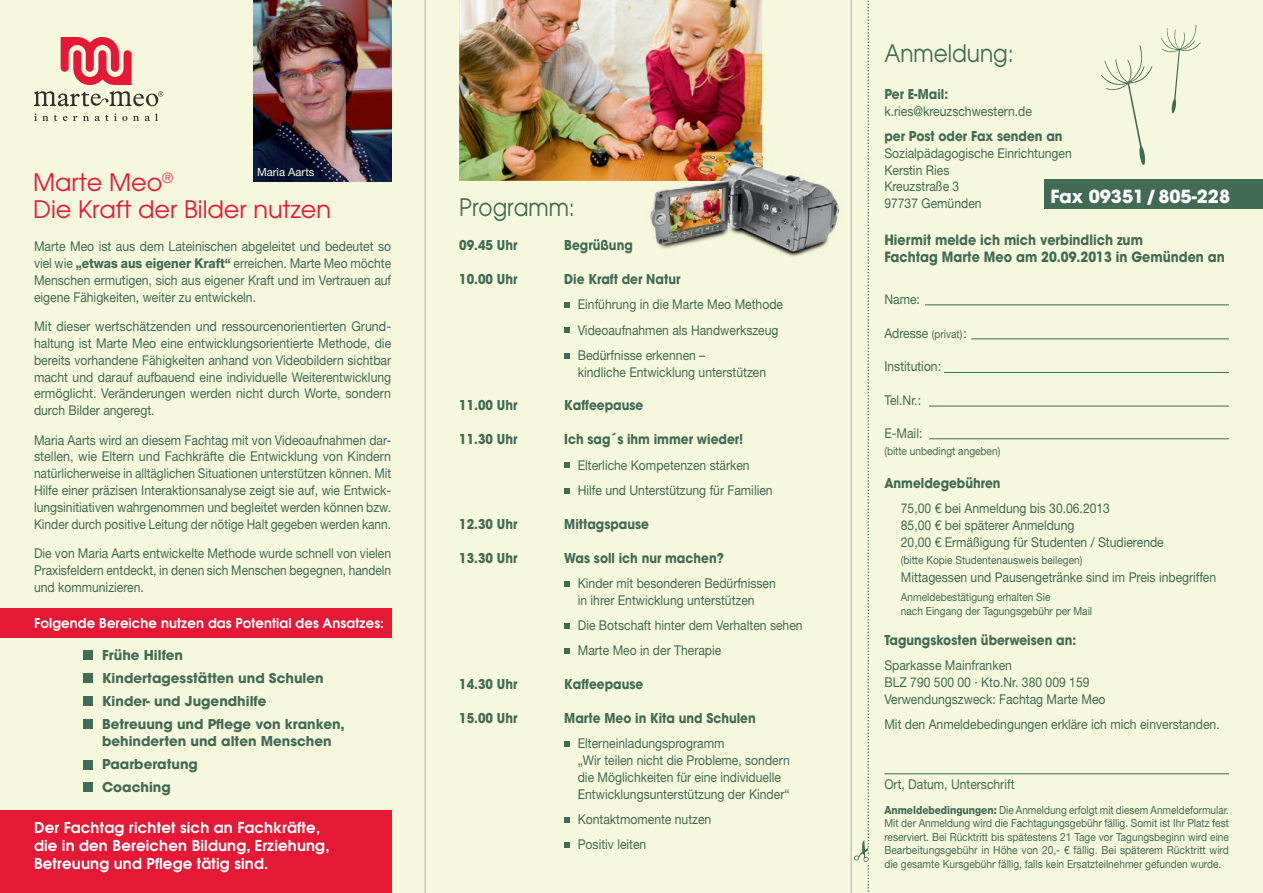
<style>
.page{position:relative;width:1263px;height:893px;background:#f6f8dd}
.page>*{position:absolute;margin:0;border:0;box-sizing:border-box;transform-origin:0 0}
.t1{font:24px/27px "Avant Garde";color:#e51836}
.t2{font:24px "Avant Garde";color:#426a55;scale:.9 1}
.t3{font:700 18px "Avant Garde";color:#fff}
.t4{font:600 15px/18px "Avant Garde";letter-spacing:.01em;color:#fff}
.t5{font:700 14.1px/16.8px "Avant Garde";color:#426a55;scale:.9 1}
.t6{font:13.5px/16.8px "Helvetica Neue";color:#426a55;scale:.9 1}
.t7{font:13.5px/16.8px "Helvetica Neue";color:#426a55;text-align:justify;scale:.93 1}
.t8{font:700 13.5px "Avant Garde";color:#426a55;scale:.9 1}
.t9{font:700 13.5px/23.2px "Avant Garde";color:#426a55}
.t10{font:600 13.5px "Avant Garde";letter-spacing:.01em;color:#fff}
.t11{font:11.25px/13.5px "Helvetica Neue";color:#426a55;text-align:justify;scale:.89 1}
.t12{font:11.25px/13.5px "Helvetica Neue";color:#426a55;scale:.9 1}
.t13{font:11.25px "Helvetica Neue";color:#f6f8dd}
.s1{font-weight:800}
.s2{font-size:11.25px}
.s3{font-style:inherit}
</style>
<div class="page">
<svg style="left:564px;top:302px;width:6px;height:6px"></svg>
<svg style="left:564px;top:327px;width:6px;height:6px"></svg>
<svg style="left:564px;top:353px;width:6px;height:5px"></svg>
<svg style="left:564px;top:462px;width:6px;height:6px"></svg>
<svg style="left:564px;top:488px;width:6px;height:5px"></svg>
<svg style="left:564px;top:581px;width:6px;height:5px"></svg>
<svg style="left:564px;top:623px;width:6px;height:5px"></svg>
<svg style="left:564px;top:648px;width:6px;height:6px"></svg>
<svg style="left:564px;top:741px;width:6px;height:6px"></svg>
<svg style="left:564px;top:817px;width:6px;height:5px"></svg>
<svg style="left:564px;top:842px;width:6px;height:6px"></svg>
<img style="left:253px;top:0;width:138px;height:181px">
<div style="left:0;top:608px;width:391px;height:30px;background:#e51836"></div>
<div style="left:1044px;top:179px;width:219px;height:30px;background:#426a55"></div>
<div style="left:0;top:811px;width:391px;height:82px;background:#e51836"></div>
<hr style="left:884px;top:773px;width:345px;height:1px;background:#426a55">
<hr style="left:929px;top:438px;width:300px;height:1px;background:#426a55">
<hr style="left:929px;top:406px;width:300px;height:1px;background:#426a55">
<hr style="left:944px;top:372px;width:285px;height:1px;background:#426a55">
<hr style="left:971px;top:338px;width:258px;height:1px;background:#426a55">
<hr style="left:925px;top:304px;width:304px;height:1px;background:#426a55">
<img style="left:459px;top:0;width:303px;height:181px">
<svg style="left:61px;top:37px;width:71px;height:48px"></svg>
<svg style="left:34px;top:113px;width:14px;height:8px"></svg>
<svg style="left:54px;top:115px;width:3px;height:6px"></svg>
<svg style="left:63px;top:116px;width:26px;height:5px"></svg>
<svg style="left:95px;top:113px;width:32px;height:8px"></svg>
<svg style="left:133px;top:116px;width:6px;height:5px"></svg>
<svg style="left:145px;top:113px;width:13px;height:8px"></svg>
<svg style="left:34px;top:91px;width:129px;height:15px"></svg>
<div style="left:83px;top:650px;width:10px;height:10px;background:#426a55"></div>
<div style="left:83px;top:673px;width:10px;height:10px;background:#426a55"></div>
<div style="left:83px;top:696px;width:10px;height:10px;background:#426a55"></div>
<div style="left:83px;top:719px;width:10px;height:10px;background:#426a55"></div>
<div style="left:83px;top:760px;width:10px;height:9px;background:#426a55"></div>
<div style="left:83px;top:782px;width:10px;height:10px;background:#426a55"></div>
<svg style="left:1101px;top:45px;width:51px;height:120px"></svg>
<svg style="left:1161px;top:25px;width:40px;height:88px"></svg>
<img style="left:650px;top:156px;width:190px;height:101px">
<img style="left:617px;top:156px;width:145px;height:25px">
<svg style="left:854px;top:0;width:15px;height:892px"></svg>
<hr style="left:424px;top:0;width:2px;height:893px;background:#c5c5c6">
<hr style="left:850px;top:0;width:2px;height:893px;background:#c5c5c6">
<p class="t13" style="left:257px;top:168px;width:59px">Maria Aarts</p>
<h1 class="t1" style="left:33px;top:171px;width:300px">Marte Meo<sup>®<br></sup>Die Kraft der Bilder nutzen</h1>
<p class="t6" style="left:34px;top:239px;width:398px;text-align:justify">Marte Meo ist aus dem Lateinischen abgeleitet und bedeutet so viel wie <span class="s1">„etwas aus eigener Kraft“</span> erreichen. Marte Meo möchte Menschen ermutigen, sich aus eigener Kraft und im Vertrauen auf eigene Fähigkeiten, weiter zu entwickeln.</p>
<p class="t7" style="left:34px;top:319px;width:386px">Mit dieser wertschätzenden und ressourcenorientierten Grund&shy;haltung ist Marte Meo eine entwicklungsorientierte Methode, die bereits vorhandene Fähigkeiten anhand von Videobildern sichtbar macht und darauf aufbauend eine individuelle Weiterentwicklung ermöglicht. Veränderungen werden nicht durch Worte, sondern durch Bilder angeregt.</p>
<p class="t6" style="left:34px;top:433px;width:398px;text-align:justify">Maria Aarts wird an diesem Fachtag mit von Videoaufnahmen dar&shy;stellen, wie Eltern und Fachkräfte die Entwicklung von Kindern natürlicherweise in alltäglichen Situationen unterstützen können. Mit Hilfe einer präzisen Interaktionsanalyse zeigt sie auf, wie Entwick&shy;lungsinitiativen wahrgenommen und begleitet werden können bzw.<br>Kinder durch positive Leitung der nötige Halt gegeben werden kann.</p>
<p class="t6" style="left:34px;top:546px;width:398px;text-align:justify">Die von Maria Aarts entwickelte Methode wurde schnell von vielen Praxisfeldern entdeckt, in denen sich Menschen begegnen, handeln und kommunizieren.</p>
<p class="t10" style="left:34px;top:618px;width:351px">Folgende Bereiche nutzen das Potential des Ansatzes:</p>
<p class="t9" style="left:102px;top:644px;width:244px">Frühe Hilfen<br>Kindertagesstätten und Schulen<br>Kinder- und Jugendhilfe<br>Betreuung und Pflege von kranken,</p>
<p class="t9" style="left:102px;top:731px;width:231px">behinderten und alten Menschen<br>Paarberatung<br>Coaching</p>
<p class="t4" style="left:34px;top:820px;width:297px">Der Fachtag richtet sich an Fachkräfte, die in den Bereichen Bildung, Erziehung,<br>Betreuung und Pflege tätig sind.</p>
<h1 class="t2" style="left:459px;top:198px;width:130px">Programm:</h1>
<p class="t8" style="left:459px;top:240px;width:66px">09.45 Uhr</p>
<p class="t8" style="left:564px;top:240px;width:78px">Begrüßung</p>
<p class="t8" style="left:459px;top:274px;width:66px">10.00 Uhr</p>
<p class="t8" style="left:564px;top:274px;width:131px">Die Kraft der Natur</p>
<p class="t6" style="left:578px;top:293px;width:230px;line-height:25.3px">Einführung in die Marte Meo Methode<br>Videoaufnahmen als Handwerkszeug<br>Bedürfnisse erkennen –</p>
<p class="t6" style="left:578px;top:365px;width:211px">kindliche Entwicklung unterstützen</p>
<p class="t8" style="left:459px;top:400px;width:66px">11.00 Uhr</p>
<p class="t8" style="left:564px;top:400px;width:89px">Kaffeepause</p>
<p class="t8" style="left:459px;top:434px;width:66px">11.30 Uhr</p>
<p class="t8" style="left:564px;top:434px;width:200px">Ich sag´s ihm immer wieder!</p>
<p class="t6" style="left:578px;top:453px;width:218px;line-height:25.3px">Elterliche Kompetenzen stärken<br>Hilfe und Unterstützung für Familien</p>
<p class="t8" style="left:459px;top:519px;width:66px">12.30 Uhr</p>
<p class="t8" style="left:564px;top:519px;width:96px">Mittagspause</p>
<p class="t8" style="left:459px;top:553px;width:66px">13.30 Uhr</p>
<p class="t8" style="left:564px;top:553px;width:179px">Was soll ich nur machen?</p>
<p class="t6" style="left:578px;top:576px;width:222px">Kinder mit besonderen Bedürfnissen in ihrer Entwicklung unterstützen</p>
<p class="t6" style="left:578px;top:614px;width:251px;line-height:25.3px">Die Botschaft hinter dem Verhalten sehen<br>Marte Meo in der Therapie</p>
<p class="t8" style="left:459px;top:679px;width:66px">14.30 Uhr</p>
<p class="t8" style="left:564px;top:679px;width:89px">Kaffeepause</p>
<p class="t8" style="left:459px;top:713px;width:66px">15.00 Uhr</p>
<p class="t8" style="left:564px;top:713px;width:214px">Marte Meo in Kita und Schulen</p>
<p class="t6" style="left:578px;top:736px;width:237px">Elterneinladungsprogramm<br>„Wir teilen nicht die Probleme, sondern die Möglichkeiten für eine individuelle Entwicklungsunterstützung der Kinder“</p>
<p class="t6" style="left:578px;top:808px;width:150px;line-height:25.3px">Kontaktmomente nutzen<br>Positiv leiten</p>
<h1 class="t2" style="left:884px;top:44px;width:145px">Anmeldung:</h1>
<p class="t8" style="left:884px;top:89px;width:72px">Per E-Mail:</p>
<p class="t6" style="left:884px;top:104px;width:166px">k.ries@kreuzschwestern.de</p>
<p class="t8" style="left:884px;top:131px;width:199px">per Post oder Fax senden an</p>
<p class="t6" style="left:884px;top:146px;width:210px">Sozialpädagogische Einrichtungen<br>Kerstin Ries<br>Kreuzstraße 3<br>97737 Gemünden</p>
<p class="t5" style="left:884px;top:233px;width:380px">Hiermit melde ich mich verbindlich zum<br>Fachtag Marte Meo am 20.09.2013 in Gemünden an</p>
<p class="t6" style="left:884px;top:292px;width:41px">Name:</p>
<p class="t6" style="left:884px;top:326px;width:93px">Adresse <span class="s2">(privat)</span>:</p>
<p class="t6" style="left:884px;top:359px;width:65px">Institution:</p>
<p class="t6" style="left:884px;top:393px;width:42px">Tel.Nr.:</p>
<p class="t6" style="left:884px;top:426px;width:44px">E-Mail:</p>
<p class="t12" style="left:884px;top:445px;width:130px">(bitte unbedingt angeben)</p>
<p class="t8" style="left:884px;top:478px;width:131px">Anmeldegebühren</p>
<p class="t6" style="left:901px;top:501px;width:294px">75,00 <span class="s3">€</span> bei Anmeldung bis 30.06.2013<br>85,00 <span class="s3">€</span> bei späterer Anmeldung<br>20,00 <span class="s3">€</span> Ermäßigung für Studenten / Studierende</p>
<p class="t12" style="left:901px;top:554px;width:203px">(bitte Kopie Studentenausweis beilegen)</p>
<p class="t6" style="left:901px;top:570px;width:352px">Mittagessen und Pausengetränke sind im Preis inbegriffen</p>
<p class="t12" style="left:901px;top:591px;width:214px">Anmeldebestätigung erhalten Sie<br>nach Eingang der Tagungsgebühr per Mail</p>
<p class="t8" style="left:884px;top:635px;width:215px">Tagungskosten überweisen an:</p>
<p class="t6" style="left:884px;top:658px;width:247px">Sparkasse Mainfranken<br>BLZ 790 500 00 · Kto.Nr. 380 009 159<br>Verwendungszweck: Fachtag Marte Meo</p>
<p class="t6" style="left:884px;top:717px;width:374px">Mit den Anmeldebedingungen erkläre ich mich einverstanden.</p>
<h2 class="t3" style="left:1050px;top:189px;width:181px">Fax 09351/805-228</h2>
<p class="t6" style="left:884px;top:777px;width:146px">Ort, Datum, Unterschrift</p>
<p class="t11" style="left:884px;top:804px;width:389px"><span class="s1">Anmeldebedingungen:</span> Die Anmeldung erfolgt mit diesem Anmeldeformular.<br>Mit der Anmeldung wird die Fachtagungsgebühr fällig. Somit ist Ihr Platz fest reserviert. Bei Rücktritt bis spätestens 21 Tage vor Tagungsbeginn wird eine Bearbeitungsgebühr in Höhe von 20,- <span class="s3">€</span> fällig. Bei späterem Rücktritt wird die gesamte Kursgebühr fällig, falls kein Ersatzteilnehmer gefunden wurde.</p>
</div>
